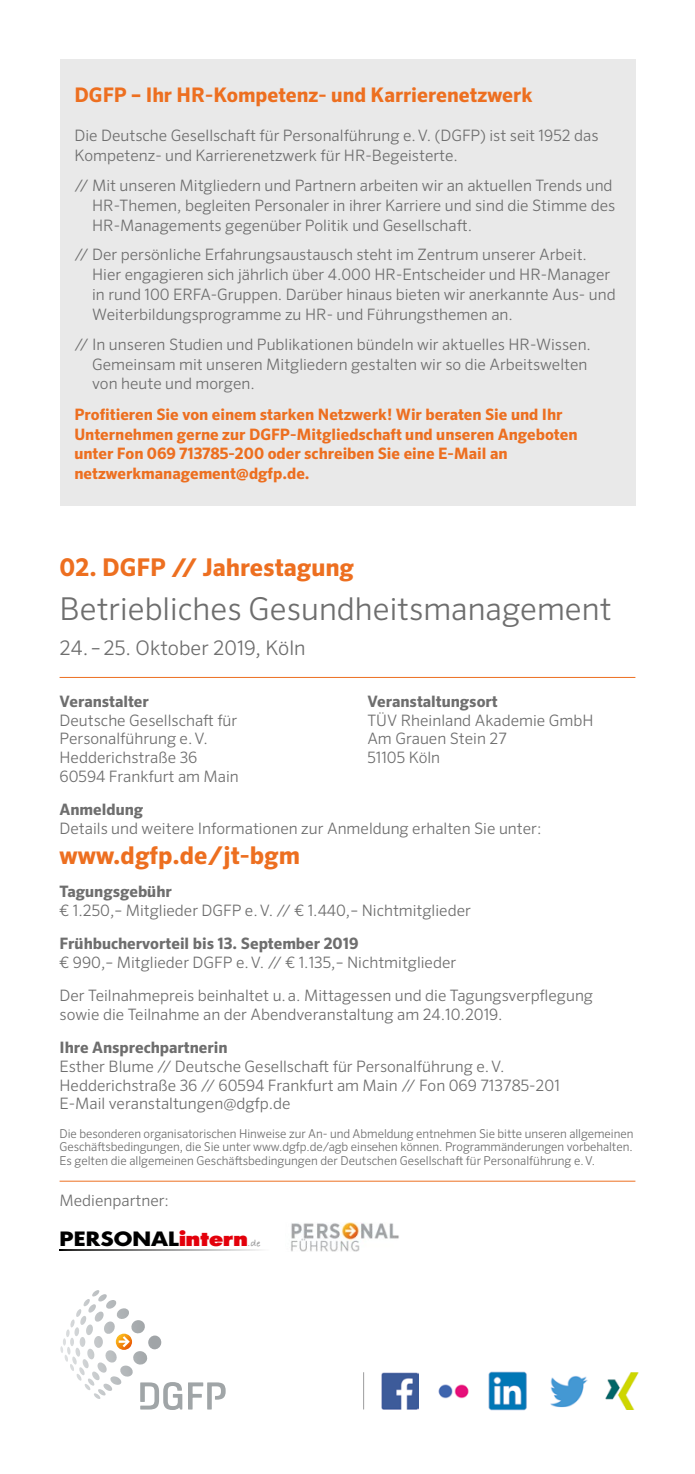
<style>
.page{position:relative;width:695px;height:1474px;background:#fff}
.page>*{position:absolute;margin:0;border:0;box-sizing:border-box;transform-origin:0 0}
.Headline_2{font:300 31.5px "Sero Pro";color:#6e6e6e}
.Headline_3_14pt{font:700 24.5px "Sero Pro";color:#ed6f20}
.t1{font:700 21.7px "Futura No 2 D";color:#000;scale:1.11 1}
.Headline_4{font:700 20.12px "Sero Pro";color:#ed6f20}
.Headline_4-2{font:300 20.12px "Sero Pro";color:#6e6e6e}
.copy-rueckseite{font:300 15.75px/18.6px "Sero Pro";color:#6e6e6e}
.copy{font:300 15.75px/19.8px "Sero Pro";color:#6e6e6e}
.copy-2{font:700 15.75px/19.8px "Sero Pro";color:#ed6f20}
.copy-rueckseite-2{font:300 12.25px/13.7px "Sero Pro";color:#6e6e6e;text-align:justify}
.t2{font:9.62px "Bradley Hand ITCTT Bold";color:#9c9c9d;scale:1.11 1}
.s1{font-weight:700}
.s2{font-stretch:expanded;color:#e3000b}
</style>
<div class="page">
<img style="left:550px;top:1376px;width:37px;height:31px">
<img style="left:381px;top:1372px;width:37px;height:37px">
<img style="left:438px;top:1384px;width:31px;height:15px">
<img style="left:488px;top:1371px;width:39px;height:39px">
<hr style="left:363px;top:1372px;width:1px;height:37px;background:#9c9c9d">
<svg style="left:60px;top:1290px;width:102px;height:63px"></svg>
<svg style="left:188px;top:1382px;width:38px;height:27px"></svg>
<svg style="left:140px;top:1382px;width:42px;height:27px"></svg>
<img style="left:605px;top:1372px;width:34px;height:37px">
<div style="left:60px;top:60px;width:575px;height:446px;background:#e9e9e9"></div>
<hr style="left:60px;top:677px;width:575px;height:1px;background:#ed6f20">
<hr style="left:60px;top:1180px;width:575px;height:1px;background:#ed6f20">
<img style="left:291px;top:1222px;width:108px;height:29px">
<svg style="left:60px;top:1249px;width:199px;height:1px"></svg>
<p class="Headline_4" style="left:74px;top:82px;width:459px">DGFP – Ihr HR-Kompetenz- und Karrierenetzwerk</p>
<p class="copy" style="left:74px;top:126px;width:525px">Die Deutsche Gesellschaft für Personalführung e.V. (DGFP) ist seit 1952 das<br>Kompetenz- und Karrierenetzwerk für HR-Begeisterte.</p>
<p class="copy" style="left:92px;top:175px;width:524px;text-indent:-18px">// Mit unseren Mitgliedern und Partnern arbeiten wir an aktuellen Trends und<br>HR-Themen, begleiten Personaler in ihrer Karriere und sind die Stimme des<br>HR-Managements gegenüber Politik und Gesellschaft.</p>
<p class="copy" style="left:92px;top:245px;width:525px;text-indent:-18px">// Der persönliche Erfahrungsaustausch steht im Zentrum unserer Arbeit.<br>Hier engagieren sich jährlich über 4.000 HR-Entscheider und HR-Manager in rund 100 ERFA-Gruppen. Darüber hinaus bieten wir anerkannte Aus- und Weiterbildungsprogramme zu HR- und Führungsthemen an.</p>
<p class="copy" style="left:92px;top:334px;width:500px;text-indent:-18px">// In unseren Studien und Publikationen bündeln wir aktuelles HR-Wissen.<br>Gemeinsam mit unseren Mitgliedern gestalten wir so die Arbeitswelten von heute und morgen.</p>
<p class="copy-2" style="left:74px;top:404px;width:504px">Profitieren Sie von einem starken Netzwerk! Wir beraten Sie und Ihr Unternehmen gerne zur DGFP-Mitgliedschaft und unseren Angeboten unter Fon 069 713785-200 oder schreiben Sie eine E-Mail an netzwerkmanagement@dgfp.de.</p>
<p class="Headline_3_14pt" style="left:60px;top:552px;width:296px">02. DGFP // Jahrestagung</p>
<p class="Headline_2" style="left:60px;top:590px;width:553px">Betriebliches Gesundheitsmanagement</p>
<p class="Headline_4-2" style="left:60px;top:636px;width:247px">24.–25. Oktober 2019, Köln</p>
<p class="copy-rueckseite" style="left:60px;top:692px;width:181px"><span class="s1">Veranstalter<br></span>Deutsche Gesellschaft für<br>Personalführung e.V.<br>Hedderichstraße 36<br>60594 Frankfurt am Main</p>
<p class="copy-rueckseite" style="left:60px;top:800px;width:483px"><span class="s1">Anmeldung<br></span>Details und weitere Informationen zur Anmeldung erhalten Sie unter:</p>
<p class="Headline_3_14pt" style="left:60px;top:840px;width:242px">www.dgfp.de/jt-bgm</p>
<p class="copy-rueckseite" style="left:60px;top:882px;width:413px"><span class="s1">Tagungsgebühr<br></span>€ 1.250,– Mitglieder DGFP e.V. // € 1.440,– Nichtmitglieder</p>
<p class="copy-rueckseite" style="left:60px;top:934px;width:398px"><span class="s1">Frühbuchervorteil bis 13. September 2019<br></span>€ 990,– Mitglieder DGFP e.V. // € 1.135,– Nichtmitglieder</p>
<p class="copy-rueckseite" style="left:60px;top:986px;width:535px">Der Teilnahmepreis beinhaltet u.a. Mittagessen und die Tagungsverpflegung sowie die Teilnahme an der Abendveranstaltung am 24.10.2019.</p>
<p class="copy-rueckseite" style="left:60px;top:1038px;width:501px"><span class="s1">Ihre Ansprechpartnerin<br></span>Esther Blume // Deutsche Gesellschaft für Personalführung e.V.<br>Hedderichstraße 36 // 60594 Frankfurt am Main // Fon 069 713785-201<br>E-Mail veranstaltungen@dgfp.de</p>
<p class="copy-rueckseite-2" style="left:60px;top:1126px;width:575px">Die besonderen organisatorischen Hinweise zur An- und Abmeldung entnehmen Sie bitte unseren allgemeinen Geschäftsbedingungen, die Sie unter www.dgfp.de/agb einsehen können. Programmänderungen vorbehalten.<br>Es gelten die allgemeinen Geschäftsbedingungen der Deutschen Gesellschaft für Personalführung e.V.</p>
<p class="copy-rueckseite" style="left:367px;top:692px;width:227px"><span class="s1">Veranstaltungsort<br></span>TÜV Rheinland Akademie GmbH<br>Am Grauen Stein 27<br>51105 Köln</p>
<p class="copy-rueckseite" style="left:60px;top:1190px;width:111px">Medienpartner:</p>
<p class="t1" style="left:59px;top:1226px;width:171px">PERSONAL<span class="s2">intern</span></p>
<p class="t2" style="left:247px;top:1237px;width:13px">.de</p>
</div>
